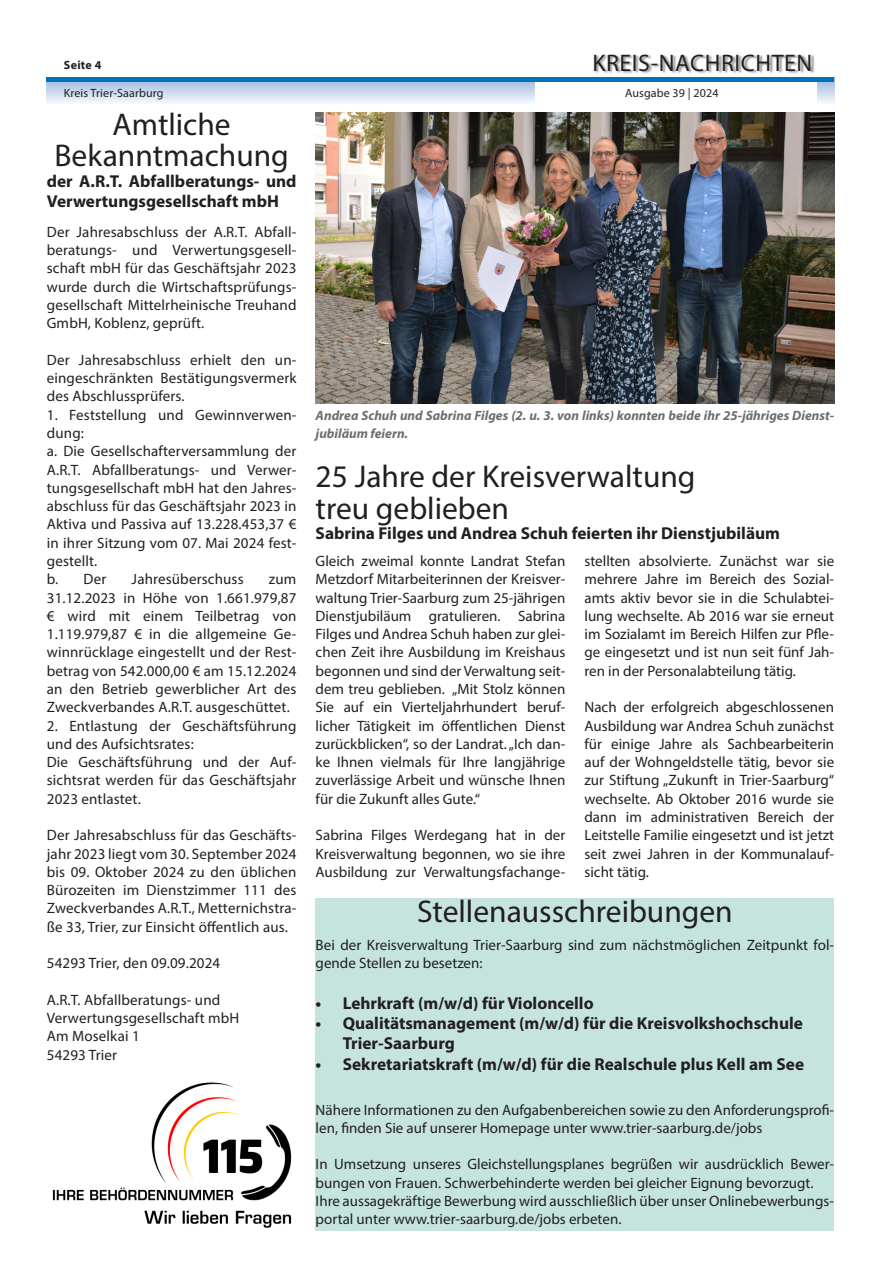
<style>
.page{position:relative;width:881px;height:1263px;background:#fff}
.page>*{position:absolute;margin:0;border:0;box-sizing:border-box;transform-origin:0 0}
.Headline{font:31.5px "Myriad Pro";color:#231f20}
.t1{font:24px "Myriad Pro";letter-spacing:.025em;color:#231f20}
.Subline{font:700 17.25px/20.2px "Myriad Pro";color:#231f20}
.Fließtext{font:15px/18.3px "Myriad Pro";color:#231f20;text-align:justify}
.Bilduntertitel{font:italic 700 13.5px/18.3px "Myriad Pro";color:#6c6d70}
.t2{font:12px "Myriad Pro";letter-spacing:.01em;color:#231f20}
.t3{font:700 12px "Myriad Pro";letter-spacing:.025em;color:#231f20}
</style>
<div class="page">
<svg style="left:47px;top:82px;width:786px;height:21px;background:#cedbef"></svg>
<div style="left:535px;top:0;width:281px;height:113px;background:#fff"></div>
<div style="left:594px;top:54px;width:220px;height:20px;background:#231f20;opacity:.5"></div>
<hr style="left:47px;top:78px;width:786px;height:4px;background:#0072bc">
<img style="left:315px;top:113px;width:518px;height:291px">
<img style="left:52px;top:1082px;width:240px;height:146px">
<div style="left:315px;top:899px;width:518px;height:332px;background:#c6e4de"></div>
<p class="t3" style="left:64px;top:57px;width:39px">Seite 4</p>
<h2 class="t1" style="left:592px;top:48px;width:221px">KREIS-NACHRICHTEN</h2>
<p class="t2" style="left:64px;top:86px;width:101px">Kreis Trier-Saarburg</p>
<p class="t2" style="left:625px;top:86px;width:95px">Ausgabe 39 | 2024</p>
<p class="Headline" style="left:113px;top:105px;width:119px">Amtliche</p>
<p class="Headline" style="left:54px;top:136px;width:236px">Bekanntmachung</p>
<p class="Subline" style="left:47px;top:170px;width:251px">der A.R.T. Abfallberatungs- und<br>Verwertungsgesellschaft mbH</p>
<p class="Fließtext" style="left:47px;top:222px;width:251px">Der Jahresabschluss der A.R.T. Abfall&shy;beratungs- und Verwertungsgesell&shy;schaft mbH für das Geschäftsjahr 2023 wurde durch die Wirtschaftsprüfungs&shy;gesellschaft Mittelrheinische Treuhand GmbH, Koblenz, geprüft.</p>
<p class="Fließtext" style="left:47px;top:350px;width:251px">Der Jahresabschluss erhielt den un&shy;eingeschränkten Bestätigungsvermerk des Abschlussprüfers.</p>
<p class="Fließtext" style="left:47px;top:405px;width:251px">1. Feststellung und Gewinnverwen&shy;dung:</p>
<p class="Fließtext" style="left:47px;top:442px;width:251px">a. Die Gesellschafterversammlung der A.R.T. Abfallberatungs- und Verwer&shy;tungsgesellschaft mbH hat den Jahres&shy;abschluss für das Geschäftsjahr 2023 in Aktiva und Passiva auf 13.228.453,37 € in ihrer Sitzung vom 07. Mai 2024 fest&shy;gestellt.</p>
<p class="Fließtext" style="left:47px;top:570px;width:61px">b. Der</p>
<p class="Fließtext" style="left:132px;top:570px;width:113px">Jahresüberschuss</p>
<p class="Fließtext" style="left:47px;top:570px;width:251px;text-indent:222px">zum 31.12.2023 in Höhe von 1.661.979,87 € wird mit einem Teilbetrag von 1.119.979,87 € in die allgemeine Ge&shy;winnrücklage eingestellt und der Rest&shy;betrag von 542.000,00 € am 15.12.2024 an den Betrieb gewerblicher Art des Zweckverbandes A.R.T. ausgeschüttet.</p>
<p class="Fließtext" style="left:47px;top:716px;width:251px">2. Entlastung der Geschäftsführung und des Aufsichtsrates:</p>
<p class="Fließtext" style="left:47px;top:753px;width:251px">Die Geschäftsführung und der Auf&shy;sichtsrat werden für das Geschäftsjahr 2023 entlastet.</p>
<p class="Fließtext" style="left:47px;top:826px;width:251px">Der Jahresabschluss für das Geschäfts&shy;jahr 2023 liegt vom 30. September 2024 bis 09. Oktober 2024 zu den üblichen Bürozeiten im Dienstzimmer 111 des Zweckverbandes A.R.T., Metternichstra&shy;ße 33, Trier, zur Einsicht öffentlich aus.</p>
<p class="Fließtext" style="left:47px;top:954px;width:175px">54293 Trier, den 09.09.2024</p>
<p class="Fließtext" style="left:47px;top:990px;width:175px">A.R.T. Abfallberatungs- und</p>
<p class="Fließtext" style="left:47px;top:1009px;width:194px">Verwertungsgesellschaft mbH</p>
<p class="Fließtext" style="left:47px;top:1027px;width:94px">Am Moselkai 1</p>
<p class="Fließtext" style="left:47px;top:1045px;width:72px">54293 Trier</p>
<p class="Bilduntertitel" style="left:315px;top:406px;width:520px">Andrea Schuh und Sabrina Filges (2. u. 3. von links) konnten beide ihr 25-jähriges Dienst&shy;jubiläum feiern.</p>
<p class="Headline" style="left:315px;top:457px;width:381px">25 Jahre der Kreisverwaltung</p>
<p class="Headline" style="left:315px;top:489px;width:195px">treu geblieben</p>
<p class="Subline" style="left:315px;top:522px;width:465px">Sabrina Filges und Andrea Schuh feierten ihr Dienstjubiläum</p>
<p class="Fließtext" style="left:315px;top:552px;width:251px">Gleich zweimal konnte Landrat Stefan Metzdorf Mitarbeiterinnen der Kreisver&shy;waltung Trier-Saarburg zum 25-jährigen Dienstjubiläum gratulieren. Sabrina Filges und Andrea Schuh haben zur glei&shy;chen Zeit ihre Ausbildung im Kreishaus begonnen und sind der Verwaltung seit&shy;dem treu geblieben. „Mit Stolz können Sie auf ein Vierteljahrhundert beruf&shy;licher Tätigkeit im öffentlichen Dienst zurückblicken“, so der Landrat. „Ich dan&shy;ke Ihnen vielmals für Ihre langjährige zuverlässige Arbeit und wünsche Ihnen für die Zukunft alles Gute.“</p>
<p class="Fließtext" style="left:315px;top:826px;width:251px">Sabrina Filges Werdegang hat in der Kreisverwaltung begonnen, wo sie ihre Ausbildung zur Verwaltungsfachange-</p>
<p class="Fließtext" style="left:584px;top:552px;width:251px">stellten absolvierte. Zunächst war sie mehrere Jahre im Bereich des Sozial&shy;amts aktiv bevor sie in die Schulabtei&shy;lung wechselte. Ab 2016 war sie erneut im Sozialamt im Bereich Hilfen zur Pfle&shy;ge eingesetzt und ist nun seit fünf Jah&shy;ren in der Personalabteilung tätig.</p>
<p class="Fließtext" style="left:584px;top:698px;width:251px">Nach der erfolgreich abgeschlossenen Ausbildung war Andrea Schuh zunächst für einige Jahre als Sachbearbeiterin auf der Wohngeldstelle tätig, bevor sie zur Stiftung „Zukunft in Trier-Saarburg“ wechselte. Ab Oktober 2016 wurde sie dann im administrativen Bereich der Leitstelle Familie eingesetzt und ist jetzt seit zwei Jahren in der Kommunalauf&shy;sicht tätig.</p>
<p class="Headline" style="left:417px;top:892px;width:317px">Stellenausschreibungen</p>
<p class="Fließtext" style="left:315px;top:935px;width:520px">Bei der Kreisverwaltung Trier-Saarburg sind zum nächstmöglichen Zeitpunkt fol&shy;gende Stellen zu besetzen:</p>
<p class="Subline" style="left:315px;top:992px;width:279px">• Lehrkraft (m/w/d) für Violoncello</p>
<p class="Subline" style="left:342px;top:1012px;width:461px;text-indent:-27px">• Qualitätsmanagement (m/w/d) für die Kreisvolkshochschule<br>Trier-Saarburg</p>
<p class="Subline" style="left:315px;top:1053px;width:490px">• Sekretariatskraft (m/w/d) für die Realschule plus Kell am See</p>
<p class="Fließtext" style="left:315px;top:1100px;width:520px">Nähere Informationen zu den Aufgabenbereichen sowie zu den Anforderungsprofi&shy;len, finden Sie auf unserer Homepage unter www.trier-saarburg.de/jobs</p>
<p class="Fließtext" style="left:315px;top:1155px;width:520px">In Umsetzung unseres Gleichstellungsplanes begrüßen wir ausdrücklich Bewer&shy;bungen von Frauen. Schwerbehinderte werden bei gleicher Eignung bevorzugt.</p>
<p class="Fließtext" style="left:315px;top:1191px;width:520px">Ihre aussagekräftige Bewerbung wird ausschließlich über unser Onlinebewerbungs&shy;portal unter www.trier-saarburg.de/jobs erbeten.</p>
</div>
